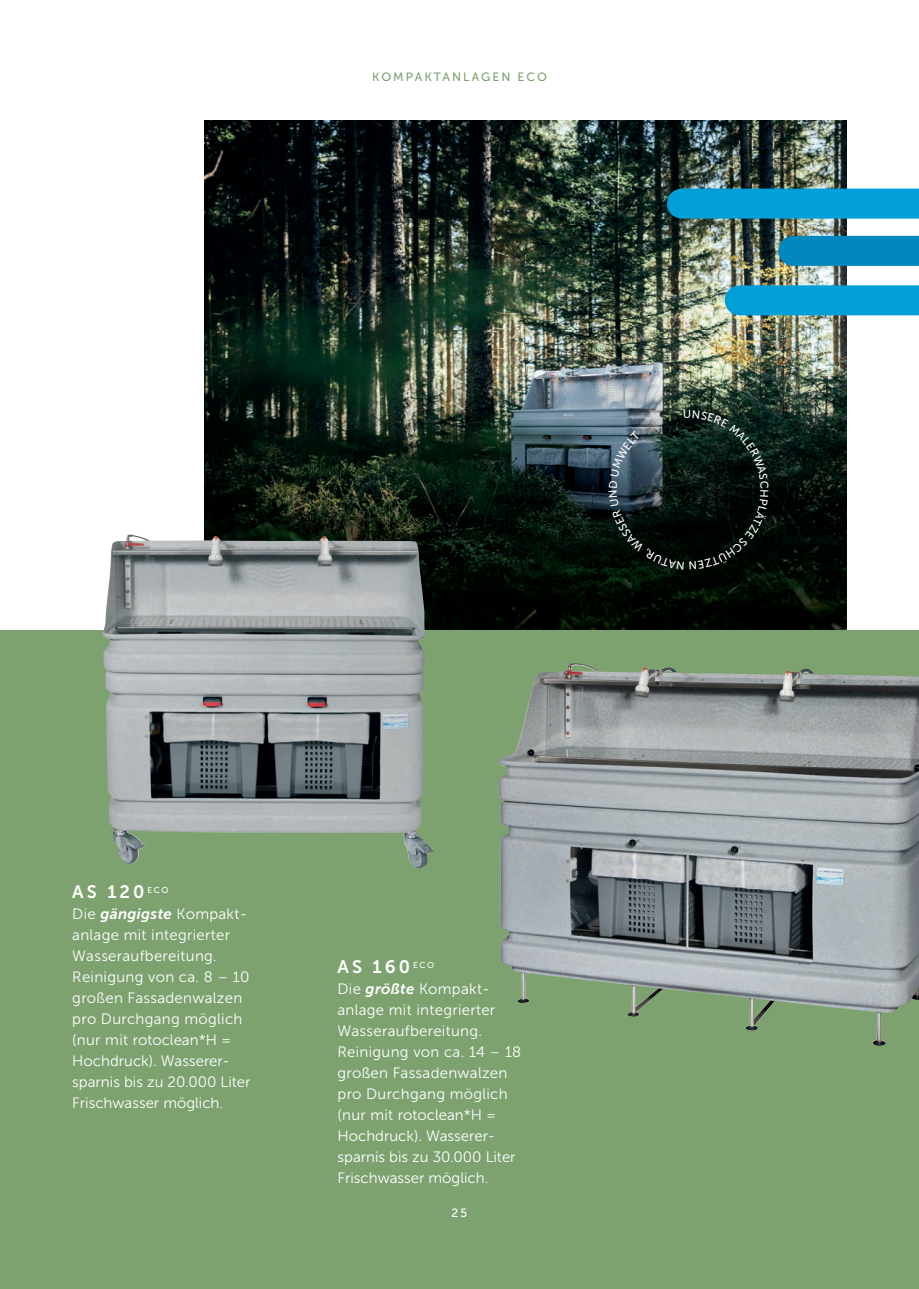
<style>
.page{position:relative;width:919px;height:1289px;background:#fff}
.page>*{position:absolute;margin:0;border:0;box-sizing:border-box;transform-origin:0 0}
.t1{font:18px "Fkprpb Museo Sans 700";letter-spacing:.17em;color:#fff}
.t2{font:15px/21px "Pqfxxn Museo Sans 300";letter-spacing:.02em;color:#fff}
.t3{font:12px "Wqwqmf Museo Sans 500";letter-spacing:.17em;color:#7da270}
.t4{font:12px "Wqwqmf Museo Sans 500";color:#fff}
.s1{font-family:"Vvjpqt Museo Sans 700";font-style:italic}
</style>
<div class="page">
<img style="left:205px;top:120px;width:641px;height:510px">
<div style="left:0;top:630px;width:918px;height:658px;background:#7da270"></div>
<div style="left:793px;top:236px;width:125px;height:30px;background:#0088bf"></div>
<div style="left:682px;top:189px;width:236px;height:30px;background:#009fd7"></div>
<div style="left:739px;top:285px;width:179px;height:30px;background:#009fd7"></div>
<img style="left:102px;top:534px;width:333px;height:335px">
<img style="left:498px;top:662px;width:420px;height:383px">
<svg style="left:609px;top:410px;width:159px;height:159px;background:#132220"></svg>
<p class="t3" style="left:372px;top:71px;width:176px">KOMPAKTANLAGEN ECO</p>
<p class="t1" style="left:72px;top:882px;width:98px">AS 120 <sup>ECO</sup></p>
<p class="t2" style="left:72px;top:903px;width:180px">Die <span class="s1">gängigste</span> Kompakt&shy;anlage mit integrierter<br>Wasseraufbereitung.<br>Reinigung von ca. 8 – 10 großen Fassadenwalzen pro Durchgang möglich (nur mit rotoclean*H =<br>Hochdruck). Wasserer&shy;sparnis bis zu 20.000 Liter<br>Frischwasser möglich.</p>
<p class="t1" style="left:337px;top:956px;width:98px">AS 160 <sup>ECO</sup></p>
<p class="t2" style="left:337px;top:978px;width:185px">Die <span class="s1">größte</span> Kompakt&shy;anlage mit integrierter<br>Wasseraufbereitung.<br>Reinigung von ca. 14 – 18 großen Fassadenwalzen pro Durchgang möglich (nur mit rotoclean*H =<br>Hochdruck). Wasserer&shy;sparnis bis zu 30.000 Liter<br>Frischwasser möglich.</p>
<p class="t4" style="left:451px;top:1205px;width:17px">25</p>
</div>
